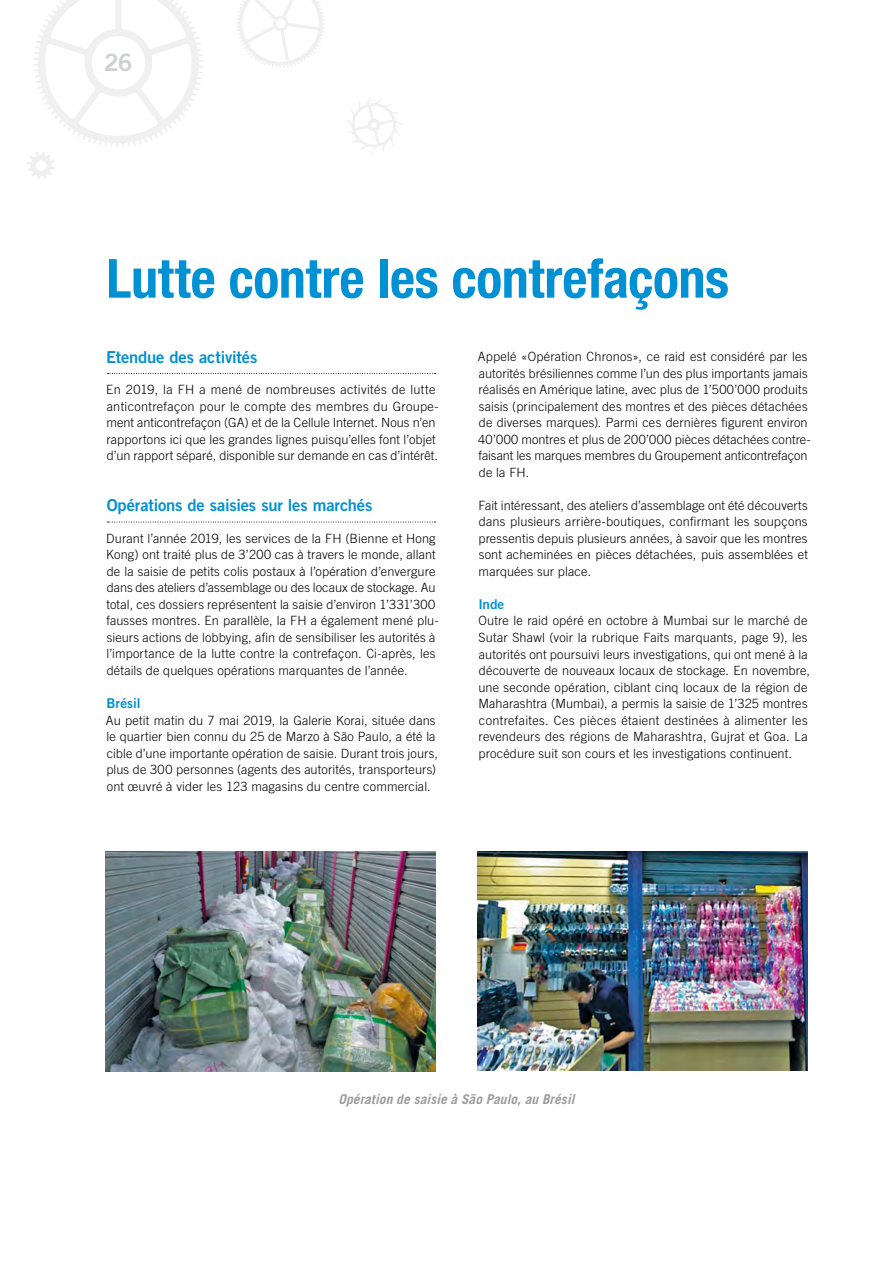
<style>
.page{position:relative;width:893px;height:1263px;background:#fff}
.page>*{position:absolute;margin:0;border:0;box-sizing:border-box;transform-origin:0 0}
.t1{font:700 condensed 54px "Helvetica Neue LT Std";letter-spacing:-.005em;color:#0091d4}
.t2{font:24px "Trade Gothic LT Std Bd 2";color:#cfd0d0}
.t3{font:16.5px "Trade Gothic LT Std Bd 2";letter-spacing:-.01em;color:#0091d4}
.t4{font:italic 700 13.5px "Trade Gothic LT Std";letter-spacing:.005em;color:#9c9c9d}
.t5{font:13.5px "Trade Gothic LT Std Bd 2";color:#0091d4}
.t6{font:300 12.75px/16.5px "Trade Gothic LT Std";letter-spacing:.01em;color:#000}
</style>
<div class="page">
<svg style="left:237px;top:0;width:88px;height:68px"></svg>
<svg style="left:347px;top:98px;width:54px;height:55px"></svg>
<svg style="left:28px;top:0;width:175px;height:179px"></svg>
<svg style="left:108px;top:373px;width:328px;height:1px"></svg>
<svg style="left:108px;top:522px;width:328px;height:1px"></svg>
<img style="left:477px;top:852px;width:331px;height:219px">
<img style="left:105px;top:852px;width:330px;height:219px">
<h2 class="t2" style="left:104px;top:48px;width:30px">26</h2>
<h1 class="t1" style="left:106px;top:246px;width:624px">Lutte contre les contrefaçons</h1>
<p class="t3" style="left:106px;top:347px;width:153px">Etendue des activités</p>
<p class="t6" style="left:106px;top:381px;width:334px">En 2019, la FH a mené de nombreuses activités de lutte anticontrefaçon pour le compte des membres du Groupe&shy;ment anticontrefaçon (GA) et de la Cellule Internet. Nous n’en rapportons ici que les grandes lignes puisqu’elles font l’objet d’un rapport séparé, disponible sur demande en cas d’intérêt.</p>
<p class="t3" style="left:107px;top:495px;width:267px">Opérations de saisies sur les marchés</p>
<p class="t6" style="left:106px;top:530px;width:334px">Durant l’année 2019, les services de la FH (Bienne et Hong Kong) ont traité plus de 3’200 cas à travers le monde, allant de la saisie de petits colis postaux à l’opération d’envergure dans des ateliers d’assemblage ou des locaux de stockage. Au total, ces dossiers représentent la saisie d’environ 1’331’300 fausses montres. En parallèle, la FH a également mené plu&shy;sieurs actions de lobbying, afin de sensibiliser les autorités à l’importance de la lutte contre la contrefaçon. Ci-après, les détails de quelques opérations marquantes de l’année.</p>
<p class="t5" style="left:107px;top:695px;width:36px">Brésil</p>
<p class="t6" style="left:106px;top:711px;width:334px">Au petit matin du 7 mai 2019, la Galerie Korai, située dans le quartier bien connu du 25 de Marzo à São Paulo, a été la cible d’une importante opération de saisie. Durant trois jours, plus de 300 personnes (agents des autorités, transporteurs) ont œuvré à vider les 123 magasins du centre commercial.</p>
<p class="t6" style="left:478px;top:348px;width:334px">Appelé «Opération Chronos», ce raid est considéré par les autorités brésiliennes comme l’un des plus importants jamais réalisés en Amérique latine, avec plus de 1’500’000 produits saisis (principalement des montres et des pièces détachées de diverses marques). Parmi ces dernières figurent environ 40’000 montres et plus de 200’000 pièces détachées contre&shy;faisant les marques membres du Groupement anticontrefaçon de la FH.</p>
<p class="t6" style="left:478px;top:497px;width:331px;text-align:justify">Fait intéressant, des ateliers d’assemblage ont été découverts dans plusieurs arrière-boutiques, confirmant les soupçons pressentis depuis plusieurs années, à savoir que les montres sont acheminées en pièces détachées, puis assemblées et marquées sur place.</p>
<p class="t5" style="left:478px;top:596px;width:28px">Inde</p>
<p class="t6" style="left:478px;top:612px;width:333px">Outre le raid opéré en octobre à Mumbai sur le marché de Sutar Shawl (voir la rubrique Faits marquants, page 9), les autorités ont poursuivi leurs investigations, qui ont mené à la découverte de nouveaux locaux de stockage. En novembre, une seconde opération, ciblant cinq locaux de la région de Maharashtra (Mumbai), a permis la saisie de 1’325 montres contrefaites. Ces pièces étaient destinées à alimenter les revendeurs des régions de Maharashtra, Gujrat et Goa. La procédure suit son cours et les investigations continuent.</p>
<p class="t4" style="left:338px;top:1091px;width:238px">Opération de saisie à São Paulo, au Brésil</p>
</div>
